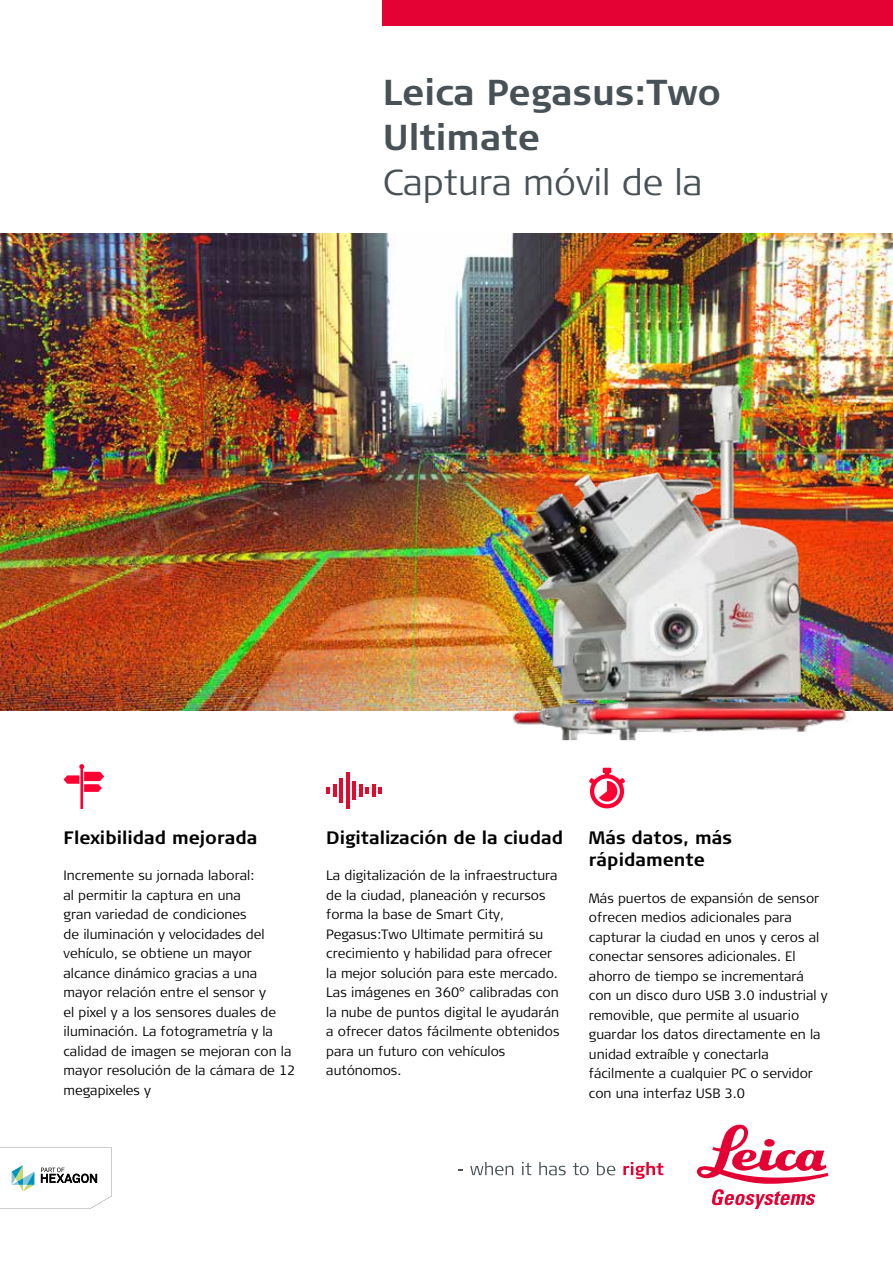
<style>
.page{position:relative;width:893px;height:1263px;background:#fff}
.page>*{position:absolute;margin:0;border:0;box-sizing:border-box;transform-origin:0 0}
.t1{font:700 36px/45px "Signa Column";color:#485156}
.t2{font:300 36px "Signa Column";color:#485156}
.t3{font:700 18px/22.5px "Signa Column";color:#000}
.t4{font:300 13.5px/19.5px "Signa Column";color:#000}
</style>
<div class="page">
<img style="left:0;top:234px;width:893px;height:476px">
<div style="left:383px;top:0;width:510px;height:26px;background:#e40234"></div>
<svg style="left:0;top:1147px;width:112px;height:62px"></svg>
<svg style="left:470px;top:1162px;width:43px;height:13px"></svg>
<svg style="left:522px;top:1162px;width:9px;height:13px"></svg>
<svg style="left:539px;top:1162px;width:27px;height:13px"></svg>
<svg style="left:573px;top:1162px;width:16px;height:13px"></svg>
<svg style="left:597px;top:1162px;width:18px;height:13px"></svg>
<svg style="left:623px;top:1162px;width:40px;height:17px"></svg>
<svg style="left:697px;top:1124px;width:131px;height:85px"></svg>
<svg style="left:64px;top:764px;width:40px;height:44px"></svg>
<img style="left:448px;top:321px;width:445px;height:419px">
<svg style="left:589px;top:768px;width:36px;height:40px"></svg>
<svg style="left:326px;top:787px;width:4px;height:6px"></svg>
<hr style="left:333px;top:783px;width:4px;height:13px;background:#e40a2d">
<hr style="left:359px;top:784px;width:4px;height:12px;background:#e40a2d">
<hr style="left:372px;top:783px;width:4px;height:13px;background:#e40a2d">
<svg style="left:365px;top:787px;width:4px;height:6px"></svg>
<svg style="left:378px;top:787px;width:4px;height:6px"></svg>
<hr style="left:352px;top:781px;width:4px;height:18px;background:#e40a2d">
<hr style="left:346px;top:772px;width:4px;height:36px;background:#e40a2d">
<hr style="left:339px;top:778px;width:4px;height:24px;background:#e40a2d">
<h1 class="t1" style="left:383px;top:70px;width:340px">Leica Pegasus:Two<br>Ultimate</h1>
<h1 class="t2" style="left:383px;top:159px;width:321px">Captura móvil de la</h1>
<h2 class="t3" style="left:64px;top:826px;width:196px">Flexibilidad mejorada</h2>
<p class="t4" style="left:64px;top:866px;width:233px">Incremente su jornada laboral:<br>al permitir la captura en una<br>gran variedad de condiciones<br>de iluminación y velocidades del vehículo, se obtiene un mayor alcance dinámico gracias a una mayor relación entre el sensor y<br>el pixel y a los sensores duales de iluminación. La fotogrametría y la calidad de imagen se mejoran con la mayor resolución de la cámara de 12 megapixeles y</p>
<h2 class="t3" style="left:326px;top:826px;width:238px">Digitalización de la ciudad</h2>
<p class="t4" style="left:326px;top:866px;width:235px">La digitalización de la infraestructura de la ciudad, planeación y recursos forma la base de Smart City, Pegasus:Two Ultimate permitirá su crecimiento y habilidad para ofrecer la mejor solución para este mercado.<br>Las imágenes en 360° calibradas con la nube de puntos digital le ayudarán a ofrecer datos fácilmente obtenidos para un futuro con vehículos autónomos.</p>
<h2 class="t3" style="left:589px;top:826px;width:145px">Más datos, más rápidamente</h2>
<p class="t4" style="left:589px;top:888px;width:240px">Más puertos de expansión de sensor ofrecen medios adicionales para capturar la ciudad en unos y ceros al conectar sensores adicionales. El ahorro de tiempo se incrementará con un disco duro USB 3.0 industrial y removible, que permite al usuario guardar los datos directamente en la unidad extraíble y conectarla fácilmente a cualquier PC o servidor con una interfaz USB 3.0</p>
</div>
